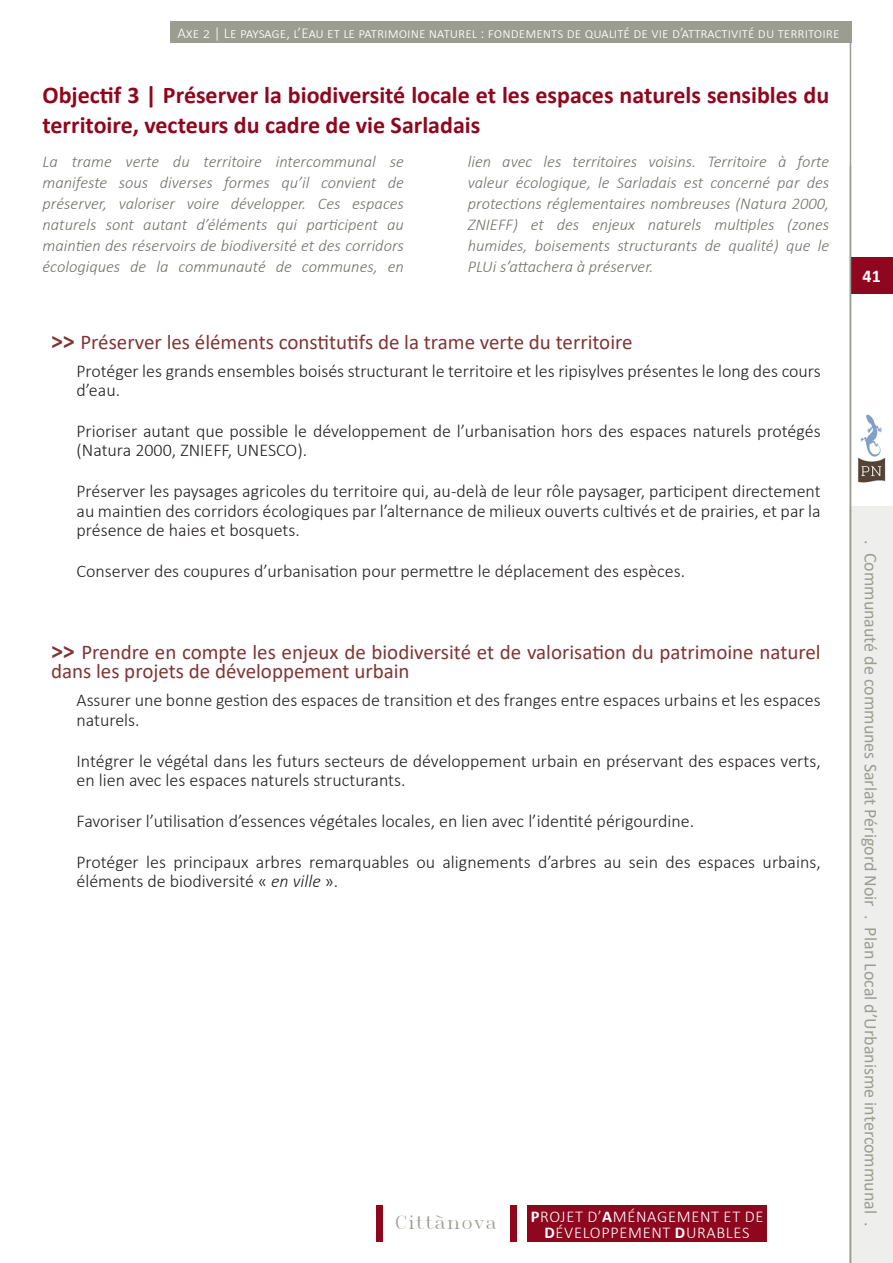
<style>
.page{position:relative;width:893px;height:1263px;background:#fff}
.page>*{position:absolute;margin:0;border:0;box-sizing:border-box;transform-origin:0 0}
.t1{font:700 24px/30px "Calibri";color:#8f071e}
.t2{font:21px/19.5px "Calibri";color:#813535}
.t3{font:300 18px/19.5px "Calibri";color:#231f20}
.t4{font:18px "Calibri";color:#9b9d90}
.t5{font:18px "Roman T";letter-spacing:-.01em;color:#9b9d91}
.t6{font:700 18px "Calibri";color:#fff}
.t7{font:italic 300 16.5px/21px "Calibri";color:#70746c;text-align:justify}
.t8{font:300 16.5px/16.5px "Calibri";letter-spacing:.04em;color:#fff;text-align:center}
.t9{font:300 15px "Calibri";color:#fff}
.s1{font-weight:700;font-size:24px}
.s2{font-style:italic}
.s3{font-weight:700}
</style>
<div class="page">
<div style="left:850px;top:507px;width:43px;height:756px;background:#eeeeec"></div>
<img style="left:858px;top:414px;width:28px;height:69px">
<div style="left:850px;top:257px;width:43px;height:36px;background:#8f071e"></div>
<div style="left:170px;top:21px;width:681px;height:22px;background:#9b9d90"></div>
<div style="left:510px;top:1205px;width:7px;height:37px;background:#8f071e"></div>
<div style="left:376px;top:1205px;width:7px;height:37px;background:#8f071e"></div>
<div style="left:527px;top:1205px;width:240px;height:37px;background:#8f071e"></div>
<hr style="left:850px;top:21px;width:1px;height:1242px;background:#9b9d90">
<p class="t9" style="left:177px;top:23px;width:664px">Axe 2 | Le paysage, l’Eau et le patrimoine naturel : fondements de qualité de vie d’attractivité du territoire</p>
<p class="t1" style="left:43px;top:80px;width:788px">Objectif 3 | Préserver la biodiversité locale et les espaces naturels sensibles du territoire, vecteurs du cadre de vie Sarladais</p>
<p class="t7" style="left:43px;top:151px;width:363px">La trame verte du territoire intercommunal se manifeste sous diverses formes qu’il convient de préserver, valoriser voire développer. Ces espaces naturels sont autant d’éléments qui participent au maintien des réservoirs de biodiversité et des corridors écologiques de la communauté de communes, en</p>
<p class="t7" style="left:468px;top:151px;width:363px">lien avec les territoires voisins. Territoire à forte valeur écologique, le Sarladais est concerné par des protections réglementaires nombreuses (Natura 2000, ZNIEFF) et des enjeux naturels multiples (zones humides, boisements structurants de qualité) que le PLUi s’attachera à préserver.</p>
<p class="t2" style="left:51px;top:331px;width:583px"><span class="s1">&gt;&gt;</span> Préserver les éléments constitutifs de la trame verte du territoire</p>
<p class="t3" style="left:77px;top:361px;width:746px">Protéger les grands ensembles boisés structurant le territoire et les ripisylves présentes le long des cours d’eau.</p>
<p class="t3" style="left:77px;top:421px;width:746px">Prioriser autant que possible le développement de l’urbanisation hors des espaces naturels protégés (Natura 2000, ZNIEFF, UNESCO).</p>
<p class="t3" style="left:77px;top:481px;width:746px;text-align:justify">Préserver les paysages agricoles du territoire qui, au-delà de leur rôle paysager, participent directement au maintien des corridors écologiques par l’alternance de milieux ouverts cultivés et de prairies, et par la présence de haies et bosquets.</p>
<p class="t3" style="left:77px;top:561px;width:610px">Conserver des coupures d’urbanisation pour permettre le déplacement des espèces.</p>
<p class="t2" style="left:51px;top:641px;width:771px"><span class="s1">&gt;&gt;</span> Prendre en compte les enjeux de biodiversité et de valorisation du patrimoine naturel dans les projets de développement urbain</p>
<p class="t3" style="left:77px;top:690px;width:746px">Assurer une bonne gestion des espaces de transition et des franges entre espaces urbains et les espaces naturels.</p>
<p class="t3" style="left:77px;top:751px;width:746px">Intégrer le végétal dans les futurs secteurs de développement urbain en préservant des espaces verts, en lien avec les espaces naturels structurants.</p>
<p class="t3" style="left:77px;top:811px;width:619px">Favoriser l’utilisation d’essences végétales locales, en lien avec l’identité périgourdine.</p>
<p class="t3" style="left:77px;top:852px;width:746px">Protéger les principaux arbres remarquables ou alignements d’arbres au sein des espaces urbains, éléments de biodiversité « <span class="s2">en ville</span> ».</p>
<p class="t5" style="left:394px;top:1210px;width:104px">Cittànova</p>
<p class="t8" style="left:531px;top:1208px;width:234px"><span class="s3">P</span>ROJET D’<span class="s3">A</span>MÉNAGEMENT ET DE<br><span class="s3">D</span>ÉVELOPPEMENT <span class="s3">D</span>URABLES</p>
<p class="t6" style="left:863px;top:263px;width:20px">41</p>
<p class="t4" style="left:883px;top:540px;width:688px;rotate:90deg">. Communauté de communes Sarlat Périgord Noir . Plan Local d’Urbanisme intercommunal .</p>
</div>
